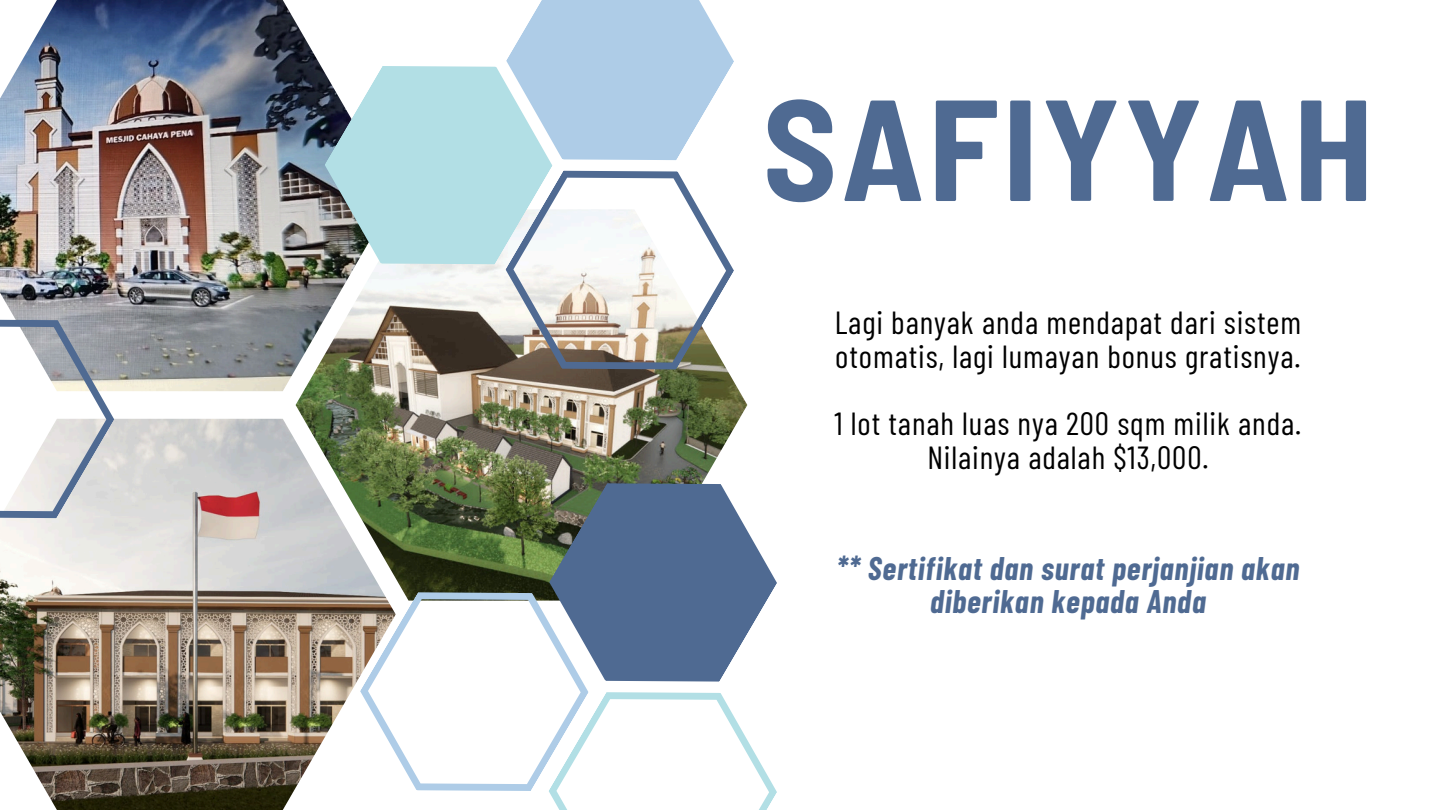
<style>
.page{position:relative;width:1440px;height:810px;background:#fff}
.page>*{position:absolute;margin:0;border:0;box-sizing:border-box;transform-origin:0 0}
.t1{font:700 semi-condensed 143.6px "Barlow";letter-spacing:.03em;color:#4f6a92}
.t2{font:32px/33.8px "Barlow Condensed";letter-spacing:.03em;color:#000}
.t3{font:italic 700 32px/33.8px "Barlow Condensed";letter-spacing:.03em;color:#4f6a92;text-align:center}
</style>
<div class="page">
<img style="left:296px;top:313px;width:444px;height:230px">
<img style="left:0;top:0;width:396px;height:391px">
<img style="left:0;top:419px;width:396px;height:391px">
<svg style="left:734px;top:731px;width:43px;height:79px"></svg>
<svg style="left:0;top:270px;width:143px;height:297px"></svg>
<img style="left:477px;top:209px;width:271px;height:210px">
<svg style="left:331px;top:543px;width:261px;height:267px"></svg>
<svg style="left:296px;top:17px;width:285px;height:296px"></svg>
<svg style="left:521px;top:434px;width:256px;height:297px"></svg>
<svg style="left:478px;top:0;width:256px;height:209px;fill:#aecce7"></svg>
<p class="t1" style="left:763px;top:57px;width:612px">SAFIYYAH</p>
<p class="t2" style="left:835px;top:304px;width:468px">Lagi banyak anda mendapat dari sistem otomatis, lagi lumayan bonus gratisnya.</p>
<p class="t2" style="left:835px;top:405px;width:468px;text-align:center">1 lot tanah luas nya 200 sqm milik anda.<br>Nilainya adalah $13,000.</p>
<p class="t3" style="left:837px;top:550px;width:464px">** Sertifikat dan surat perjanjian akan diberikan kepada Anda</p>
</div>
